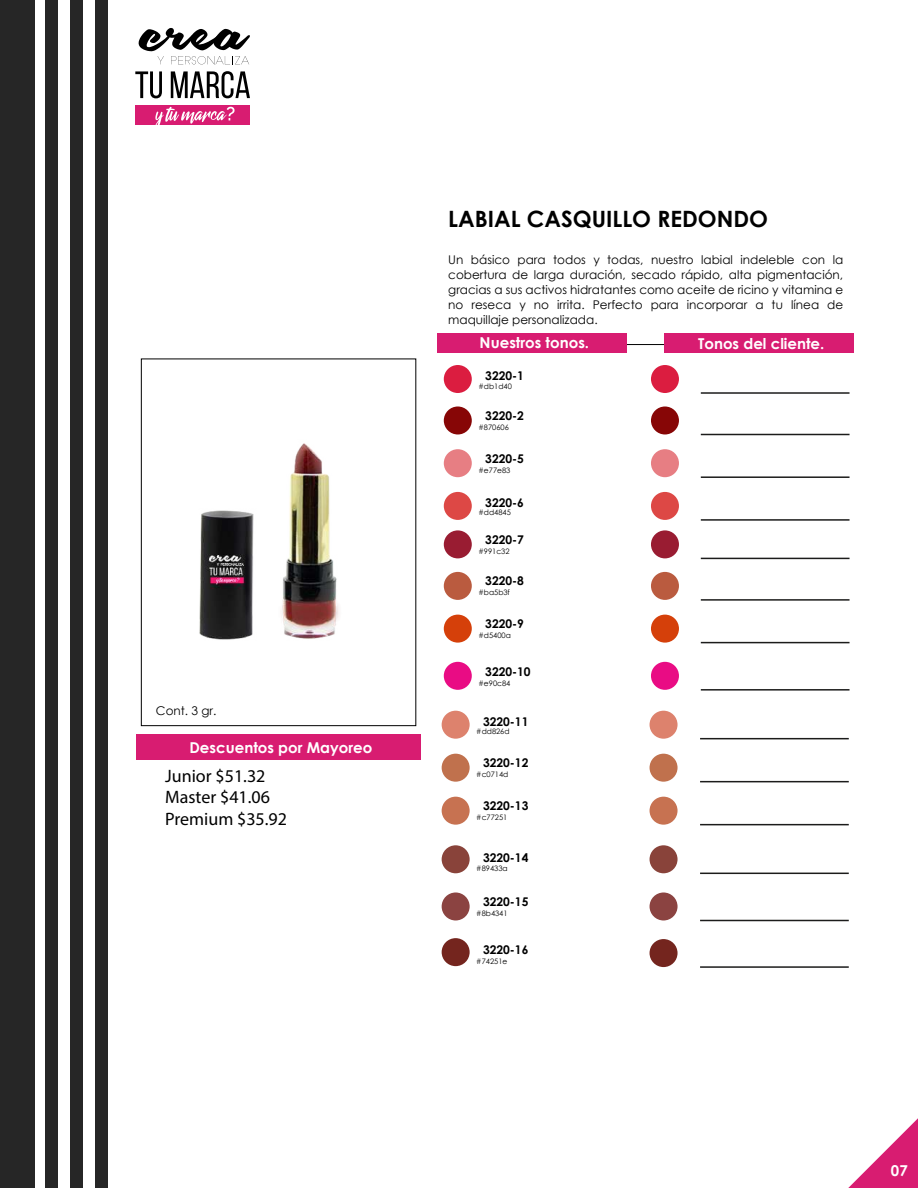
<style>
.page{position:relative;width:918px;height:1188px;background:#fff}
.page>*{position:absolute;margin:0;border:0;box-sizing:border-box;transform-origin:0 0}
.t1{font:700 22.5px "Century Gothic";color:#000}
.t2{font:18px/21.6px "Myriad Pro";color:#000}
.t3{font:700 15px "Century Gothic";color:#fff}
.t4{font:12px/15px "Century Gothic";color:#000;text-align:justify}
.t5{font:700 12px "Century Gothic";color:#000}
.t6{font:7.5px "Century Gothic";color:#000}
</style>
<div class="page">
<svg style="left:138px;top:28px;width:112px;height:36px"></svg>
<svg style="left:135px;top:71px;width:27px;height:27px"></svg>
<svg style="left:171px;top:71px;width:79px;height:27px"></svg>
<div style="left:135px;top:105px;width:115px;height:20px;background:#d81c71"></div>
<svg style="left:155px;top:107px;width:80px;height:18px"></svg>
<div style="left:0;top:0;width:35px;height:1188px;background:#262626"></div>
<div style="left:45px;top:0;width:13px;height:1188px;background:#262626"></div>
<div style="left:70px;top:0;width:13px;height:1188px;background:#262626"></div>
<div style="left:95px;top:0;width:13px;height:1188px;background:#262626"></div>
<svg style="left:848px;top:1118px;width:70px;height:70px"></svg>
<hr style="left:449px;top:344px;width:394px;height:1px;background:#000">
<div style="left:438px;top:333px;width:189px;height:19px;background:#d81c71"></div>
<div style="left:664px;top:333px;width:190px;height:20px;background:#d81c71"></div>
<div style="left:141px;top:359px;width:275px;height:367px;background:#fff;border:1px solid #000"></div>
<img style="left:165px;top:359px;width:215px;height:281px">
<div style="left:136px;top:734px;width:285px;height:26px;background:#d81c71"></div>
<div style="left:444px;top:365px;width:28px;height:28px;background:#db1d40;border-radius:50%"></div>
<div style="left:444px;top:407px;width:28px;height:27px;background:#870606;border-radius:50%"></div>
<div style="left:444px;top:449px;width:28px;height:28px;background:#e77e83;border-radius:50%"></div>
<div style="left:651px;top:365px;width:28px;height:28px;background:#db1d40;border-radius:50%"></div>
<div style="left:651px;top:407px;width:28px;height:27px;background:#870606;border-radius:50%"></div>
<div style="left:651px;top:449px;width:28px;height:28px;background:#e77e83;border-radius:50%"></div>
<hr style="left:701px;top:392px;width:149px;height:2px;background:#1c1c1b">
<hr style="left:701px;top:434px;width:149px;height:1px;background:#1c1c1b">
<hr style="left:701px;top:476px;width:149px;height:2px;background:#1c1c1b">
<div style="left:444px;top:492px;width:28px;height:28px;background:#dd4845;border-radius:50%"></div>
<div style="left:444px;top:530px;width:28px;height:28px;background:#991c32;border-radius:50%"></div>
<div style="left:444px;top:572px;width:28px;height:28px;background:#ba5b3f;border-radius:50%"></div>
<div style="left:444px;top:615px;width:28px;height:28px;background:#d5400a;border-radius:50%"></div>
<div style="left:651px;top:492px;width:28px;height:28px;background:#dd4845;border-radius:50%"></div>
<div style="left:651px;top:530px;width:28px;height:28px;background:#991c32;border-radius:50%"></div>
<div style="left:651px;top:572px;width:28px;height:28px;background:#ba5b3f;border-radius:50%"></div>
<div style="left:651px;top:615px;width:28px;height:28px;background:#d5400a;border-radius:50%"></div>
<hr style="left:701px;top:519px;width:149px;height:2px;background:#1c1c1b">
<hr style="left:701px;top:558px;width:149px;height:1px;background:#1c1c1b">
<hr style="left:701px;top:599px;width:149px;height:2px;background:#1c1c1b">
<hr style="left:701px;top:642px;width:149px;height:1px;background:#1c1c1b">
<div style="left:444px;top:662px;width:28px;height:28px;background:#e90c84;border-radius:50%"></div>
<div style="left:651px;top:662px;width:28px;height:28px;background:#e90c84;border-radius:50%"></div>
<hr style="left:701px;top:689px;width:149px;height:2px;background:#1c1c1b">
<div style="left:442px;top:845px;width:28px;height:28px;background:#89433a;border-radius:50%"></div>
<div style="left:442px;top:711px;width:28px;height:28px;background:#dd826d;border-radius:50%"></div>
<div style="left:442px;top:754px;width:28px;height:28px;background:#c0714d;border-radius:50%"></div>
<div style="left:442px;top:797px;width:28px;height:28px;background:#c77251;border-radius:50%"></div>
<div style="left:442px;top:938px;width:28px;height:28px;background:#74251e;border-radius:50%"></div>
<div style="left:442px;top:892px;width:28px;height:28px;background:#8b4341;border-radius:50%"></div>
<hr style="left:700px;top:873px;width:149px;height:1px;background:#1c1c1b">
<div style="left:650px;top:845px;width:28px;height:28px;background:#89433a;border-radius:50%"></div>
<hr style="left:700px;top:738px;width:149px;height:1px;background:#1c1c1b">
<div style="left:650px;top:711px;width:28px;height:28px;background:#dd826d;border-radius:50%"></div>
<hr style="left:700px;top:781px;width:149px;height:1px;background:#1c1c1b">
<div style="left:650px;top:754px;width:28px;height:28px;background:#c0714d;border-radius:50%"></div>
<hr style="left:700px;top:824px;width:149px;height:1px;background:#1c1c1b">
<div style="left:650px;top:797px;width:28px;height:28px;background:#c77251;border-radius:50%"></div>
<hr style="left:700px;top:966px;width:149px;height:2px;background:#1c1c1b">
<div style="left:650px;top:939px;width:28px;height:28px;background:#74251e;border-radius:50%"></div>
<hr style="left:700px;top:920px;width:149px;height:1px;background:#1c1c1b">
<div style="left:650px;top:892px;width:28px;height:28px;background:#8b4341;border-radius:50%"></div>
<p class="t4" style="left:156px;top:703px;width:62px">Cont. 3 gr.</p>
<p class="t3" style="left:189px;top:736px;width:185px">Descuentos por Mayoreo</p>
<h2 class="t2" style="left:165px;top:764px;width:123px">Junior $51.32<br>Master $41.06<br>Premium $35.92</h2>
<h1 class="t1" style="left:448px;top:202px;width:321px">LABIAL CASQUILLO REDONDO</h1>
<p class="t4" style="left:448px;top:252px;width:396px">Un básico para todos y todas, nuestro labial indeleble con la cobertura de larga duración, secado rápido, alta pigmentación, gracias a sus activos hidratantes como aceite de ricino y vitamina e no reseca y no irrita. Perfecto para incorporar a tu línea de maquillaje personalizada.</p>
<p class="t3" style="left:480px;top:331px;width:111px">Nuestros tonos.</p>
<p class="t3" style="left:698px;top:332px;width:128px">Tonos del cliente.</p>
<p class="t5" style="left:485px;top:367px;width:40px">3220-1</p>
<p class="t6" style="left:479px;top:381px;width:35px">#db1d40</p>
<p class="t5" style="left:485px;top:407px;width:40px">3220-2</p>
<p class="t6" style="left:479px;top:422px;width:32px">#870606</p>
<p class="t5" style="left:485px;top:450px;width:40px">3220-5</p>
<p class="t6" style="left:479px;top:465px;width:33px">#e77e83</p>
<p class="t5" style="left:485px;top:493px;width:40px">3220-6</p>
<p class="t6" style="left:479px;top:507px;width:34px">#dd4845</p>
<p class="t5" style="left:485px;top:530px;width:40px">3220-7</p>
<p class="t6" style="left:479px;top:546px;width:33px">#991c32</p>
<p class="t5" style="left:485px;top:572px;width:40px">3220-8</p>
<p class="t6" style="left:479px;top:587px;width:33px">#ba5b3f</p>
<p class="t5" style="left:485px;top:614px;width:40px">3220-9</p>
<p class="t6" style="left:479px;top:630px;width:34px">#d5400a</p>
<p class="t5" style="left:485px;top:663px;width:47px">3220-10</p>
<p class="t6" style="left:479px;top:678px;width:33px">#e90c84</p>
<p class="t5" style="left:483px;top:712px;width:47px">3220-11</p>
<p class="t6" style="left:476px;top:726px;width:35px">#dd826d</p>
<p class="t5" style="left:483px;top:754px;width:47px">3220-12</p>
<p class="t6" style="left:476px;top:769px;width:34px">#c0714d</p>
<p class="t5" style="left:483px;top:796px;width:47px">3220-13</p>
<p class="t6" style="left:476px;top:812px;width:33px">#c77251</p>
<p class="t5" style="left:483px;top:848px;width:47px">3220-14</p>
<p class="t6" style="left:476px;top:863px;width:33px">#89433a</p>
<p class="t5" style="left:483px;top:892px;width:47px">3220-15</p>
<p class="t6" style="left:476px;top:908px;width:33px">#8b4341</p>
<p class="t5" style="left:483px;top:941px;width:47px">3220-16</p>
<p class="t6" style="left:476px;top:956px;width:33px">#74251e</p>
<p class="t3" style="left:891px;top:1160px;width:18px">07</p>
</div>
